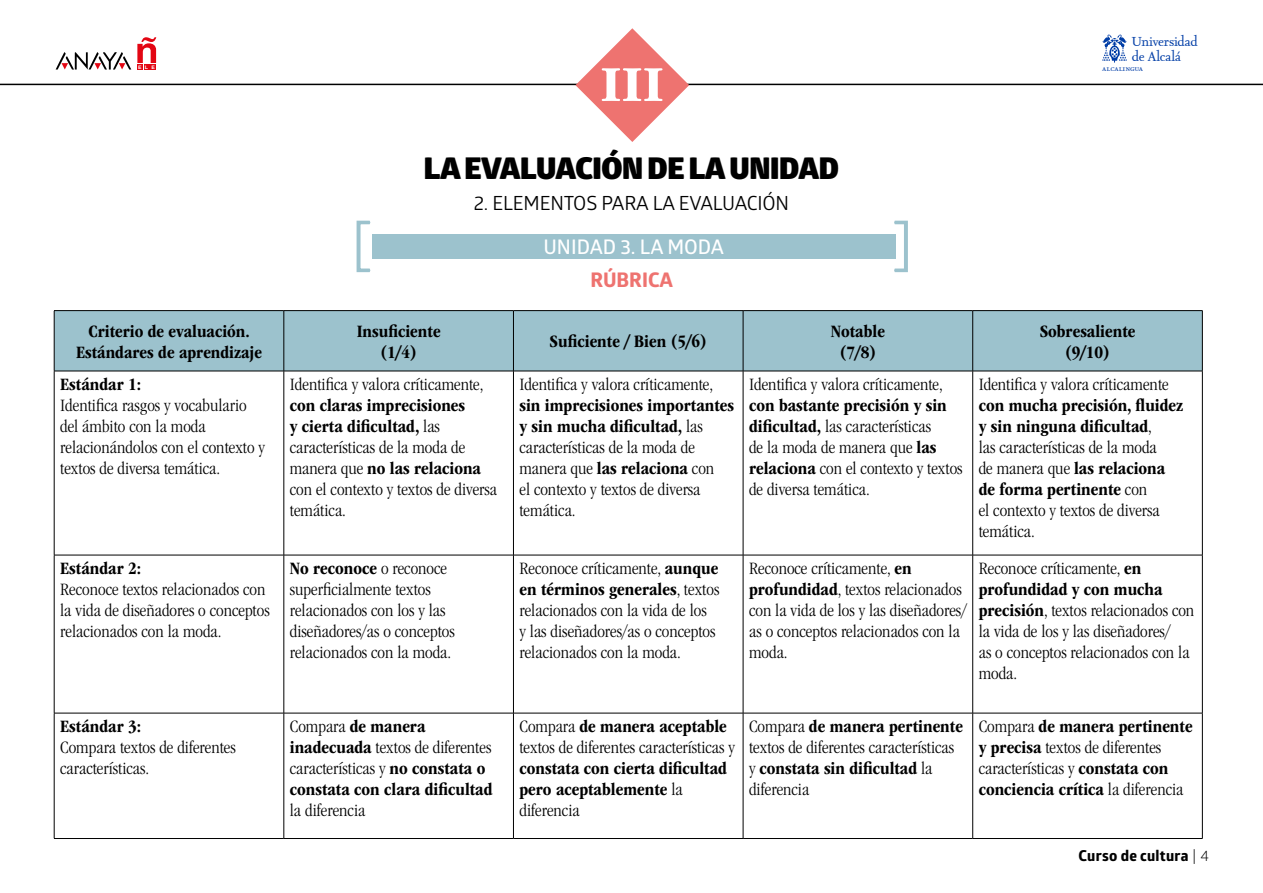
<style>
.page{position:relative;width:1263px;height:893px;background:#fff}
.page>*{position:absolute;margin:0;border:0;box-sizing:border-box;transform-origin:0 0}
.t1{font:700 52.5px "ITC Garamond Std";color:#fff}
.t2{font:900 30px "Glober";letter-spacing:-.01em;color:#000}
.t3{font:600 20.1px "Glober";color:#fff}
.t4{font:700 20.1px "Globerx";color:#ee7370}
.t5{font:19.5px "Glober";letter-spacing:-.01em;color:#000}
.t6{font:300 condensed 18px/21px "ITC Garamond Std";color:#000}
.t7{font:700 condensed 18px/21px "ITC Garamond Std";color:#000;text-align:center}
.t8{font:15.6px/14.7px "Seria";letter-spacing:-.01em;color:#003da6}
.t9{font:700 15px "Globerx";letter-spacing:.02em;color:#000}
.t10{font:9.15px "Seria Regular Caps";letter-spacing:-.01em;color:#003da6}
.t11{font:700 4.8px "Helvetica";color:#fff;scale:1.08 1}
.s1{font-weight:700}
.s2{font-weight:300}
.s3{font-family:"Glober";font-weight:400}
</style>
<div class="page">
<svg style="left:0;top:28px;width:1263px;height:114px"></svg>
<div style="left:372px;top:234px;width:523px;height:24px;background:#9cc2cd"></div>
<svg style="left:894px;top:220px;width:14px;height:53px"></svg>
<svg style="left:356px;top:220px;width:14px;height:53px"></svg>
<div style="left:55px;top:311px;width:1147px;height:60px;background:#9cc2cd"></div>
<hr style="left:1202px;top:311px;width:1px;height:60px;background:#000">
<hr style="left:1202px;top:371px;width:1px;height:184px;background:#000">
<hr style="left:1202px;top:555px;width:1px;height:158px;background:#000">
<hr style="left:1202px;top:713px;width:1px;height:125px;background:#000">
<hr style="left:54px;top:310px;width:230px;height:1px;background:#000">
<hr style="left:284px;top:310px;width:229px;height:1px;background:#000">
<hr style="left:513px;top:310px;width:230px;height:1px;background:#000">
<hr style="left:743px;top:310px;width:230px;height:1px;background:#000">
<hr style="left:973px;top:310px;width:229px;height:1px;background:#000">
<hr style="left:54px;top:371px;width:230px;height:1px;background:#000">
<hr style="left:284px;top:371px;width:229px;height:1px;background:#000">
<hr style="left:513px;top:371px;width:230px;height:1px;background:#000">
<hr style="left:743px;top:371px;width:230px;height:1px;background:#000">
<hr style="left:973px;top:371px;width:229px;height:1px;background:#000">
<hr style="left:54px;top:555px;width:230px;height:1px;background:#000">
<hr style="left:284px;top:555px;width:229px;height:1px;background:#000">
<hr style="left:513px;top:555px;width:230px;height:1px;background:#000">
<hr style="left:743px;top:555px;width:230px;height:1px;background:#000">
<hr style="left:973px;top:555px;width:229px;height:1px;background:#000">
<hr style="left:54px;top:713px;width:230px;height:1px;background:#000">
<hr style="left:284px;top:713px;width:229px;height:1px;background:#000">
<hr style="left:513px;top:713px;width:230px;height:1px;background:#000">
<hr style="left:743px;top:713px;width:230px;height:1px;background:#000">
<hr style="left:973px;top:713px;width:229px;height:1px;background:#000">
<hr style="left:54px;top:838px;width:230px;height:1px;background:#000">
<hr style="left:284px;top:838px;width:229px;height:1px;background:#000">
<hr style="left:513px;top:838px;width:230px;height:1px;background:#000">
<hr style="left:743px;top:838px;width:230px;height:1px;background:#000">
<hr style="left:973px;top:838px;width:229px;height:1px;background:#000">
<hr style="left:54px;top:311px;width:1px;height:60px;background:#000">
<hr style="left:284px;top:311px;width:1px;height:60px;background:#000">
<hr style="left:513px;top:311px;width:1px;height:60px;background:#000">
<hr style="left:743px;top:311px;width:1px;height:60px;background:#000">
<hr style="left:972px;top:311px;width:1px;height:60px;background:#000">
<hr style="left:54px;top:371px;width:1px;height:184px;background:#000">
<hr style="left:284px;top:371px;width:1px;height:184px;background:#000">
<hr style="left:513px;top:371px;width:1px;height:184px;background:#000">
<hr style="left:743px;top:371px;width:1px;height:184px;background:#000">
<hr style="left:972px;top:371px;width:1px;height:184px;background:#000">
<hr style="left:54px;top:555px;width:1px;height:158px;background:#000">
<hr style="left:284px;top:555px;width:1px;height:158px;background:#000">
<hr style="left:513px;top:555px;width:1px;height:158px;background:#000">
<hr style="left:743px;top:555px;width:1px;height:158px;background:#000">
<hr style="left:972px;top:555px;width:1px;height:158px;background:#000">
<hr style="left:54px;top:713px;width:1px;height:125px;background:#000">
<hr style="left:284px;top:713px;width:1px;height:125px;background:#000">
<hr style="left:513px;top:713px;width:1px;height:125px;background:#000">
<hr style="left:743px;top:713px;width:1px;height:125px;background:#000">
<hr style="left:972px;top:713px;width:1px;height:125px;background:#000">
<p class="t11" style="left:138px;top:64px;width:17px">ELE</p>
<h1 class="t1" style="left:600px;top:55px;width:66px">iii</h1>
<h2 class="t2" style="left:424px;top:145px;width:417px">LA EVALUACIÓN DE LA UNIDAD</h2>
<p class="t5" style="left:474px;top:189px;width:317px">2. ELEMENTOS PARA LA EVALUACIÓN</p>
<p class="t3" style="left:543px;top:233px;width:182px">UNIDAD 3. LA MODA</p>
<p class="t4" style="left:590px;top:266px;width:84px">RÚBRICA</p>
<p class="t8" style="left:1132px;top:34px;width:68px">Universidad de Alcalá</p>
<p class="t10" style="left:1102px;top:64px;width:42px">alcalingua</p>
<p class="t7" style="left:76px;top:320px;width:187px">Criterio de evaluación.<br>Estándares de aprendizaje</p>
<p class="t7" style="left:357px;top:320px;width:85px">Insuficiente (1/4)</p>
<p class="t7" style="left:550px;top:331px;width:159px">Suficiente / Bien (5/6)</p>
<p class="t7" style="left:831px;top:320px;width:56px">Notable (7/8)</p>
<p class="t7" style="left:1040px;top:320px;width:97px">Sobresaliente (9/10)</p>
<p class="t7" style="left:60px;top:373px;width:82px">Estándar 1:</p>
<p class="t6" style="left:60px;top:395px;width:206px">Identifica rasgos y vocabulario del ámbito con la moda relacionándolos con el contexto y textos de diversa temática.</p>
<p class="t6" style="left:290px;top:374px;width:195px">Identifica y valora críticamente,</p>
<p class="t6" style="left:290px;top:395px;width:209px"><span class="s1">con claras imprecisiones<br>y cierta dificultad,</span> las características de la moda de manera que <span class="s1">no las relaciona </span>con el contexto y textos de diversa temática.</p>
<p class="t6" style="left:519px;top:374px;width:195px">Identifica y valora críticamente,</p>
<p class="t6" style="left:519px;top:395px;width:216px"><span class="s1">sin imprecisiones importantes y sin mucha dificultad,</span> las características de la moda de manera que <span class="s1">las relaciona</span> con<br>el contexto y textos de diversa temática.</p>
<p class="t6" style="left:749px;top:374px;width:195px">Identifica y valora críticamente,</p>
<p class="t6" style="left:749px;top:395px;width:215px"><span class="s1">con bastante precisión y sin dificultad,</span> las características<br>de la moda de manera que <span class="s1">las relaciona</span> con el contexto y textos de diversa temática.</p>
<p class="t6" style="left:979px;top:374px;width:191px">Identifica y valora críticamente</p>
<p class="t6" style="left:979px;top:395px;width:206px"><span class="s1">con mucha precisión, fluidez y sin ninguna dificultad</span>,<br>las características de la moda<br>de manera que <span class="s1">las relaciona de forma pertinente</span> con<br>el contexto y textos de diversa temática.</p>
<p class="t7" style="left:60px;top:558px;width:82px">Estándar 2:</p>
<p class="t6" style="left:60px;top:579px;width:211px">Reconoce textos relacionados con la vida de diseñadores o conceptos relacionados con la moda.</p>
<p class="t7" style="left:60px;top:716px;width:82px">Estándar 3:</p>
<p class="t6" style="left:60px;top:737px;width:177px">Compara textos de diferentes características.</p>
<p class="t6" style="left:290px;top:558px;width:166px"><span class="s1">No reconoce</span> o reconoce superficialmente textos relacionados con los y las diseñadores/as o conceptos relacionados con la moda.</p>
<p class="t6" style="left:519px;top:558px;width:201px">Reconoce críticamente, <span class="s1">aunque en términos generales</span>, textos relacionados con la vida de los<br>y las diseñadores/as o conceptos relacionados con la moda.</p>
<p class="t6" style="left:749px;top:558px;width:219px">Reconoce críticamente, <span class="s1">en profundidad</span>, textos relacionados con la vida de los y las diseñadores/ as o conceptos relacionados con la moda.</p>
<p class="t6" style="left:979px;top:558px;width:217px">Reconoce críticamente, <span class="s1">en profundidad y con mucha precisión</span>, textos relacionados con la vida de los y las diseñadores/<br>as o conceptos relacionados con la moda.</p>
<p class="t7" style="left:290px;top:716px;width:204px;text-align:left"><span class="s2">Compara</span> de manera inadecuada <span class="s2">textos de diferentes características y</span> no constata o constata con clara dificultad</p>
<p class="t6" style="left:290px;top:800px;width:77px">la diferencia</p>
<p class="t6" style="left:519px;top:716px;width:217px">Compara <span class="s1">de manera aceptable </span>textos de diferentes características y</p>
<p class="t7" style="left:519px;top:758px;width:209px;text-align:left">constata con cierta dificultad pero aceptablemente <span class="s2">la diferencia</span></p>
<p class="t6" style="left:749px;top:716px;width:215px">Compara <span class="s1">de manera pertinente </span>textos de diferentes características y <span class="s1">constata sin dificultad</span> la diferencia</p>
<p class="t7" style="left:979px;top:716px;width:215px;text-align:left"><span class="s2">Compara</span> de manera pertinente y precisa <span class="s2">textos de diferentes características y</span> constata con conciencia crítica <span class="s2">la diferencia</span></p>
<p class="t9" style="left:1078px;top:845px;width:132px">Curso de cultura <span class="s3">|</span> <span class="s3">4</span></p>
</div>
